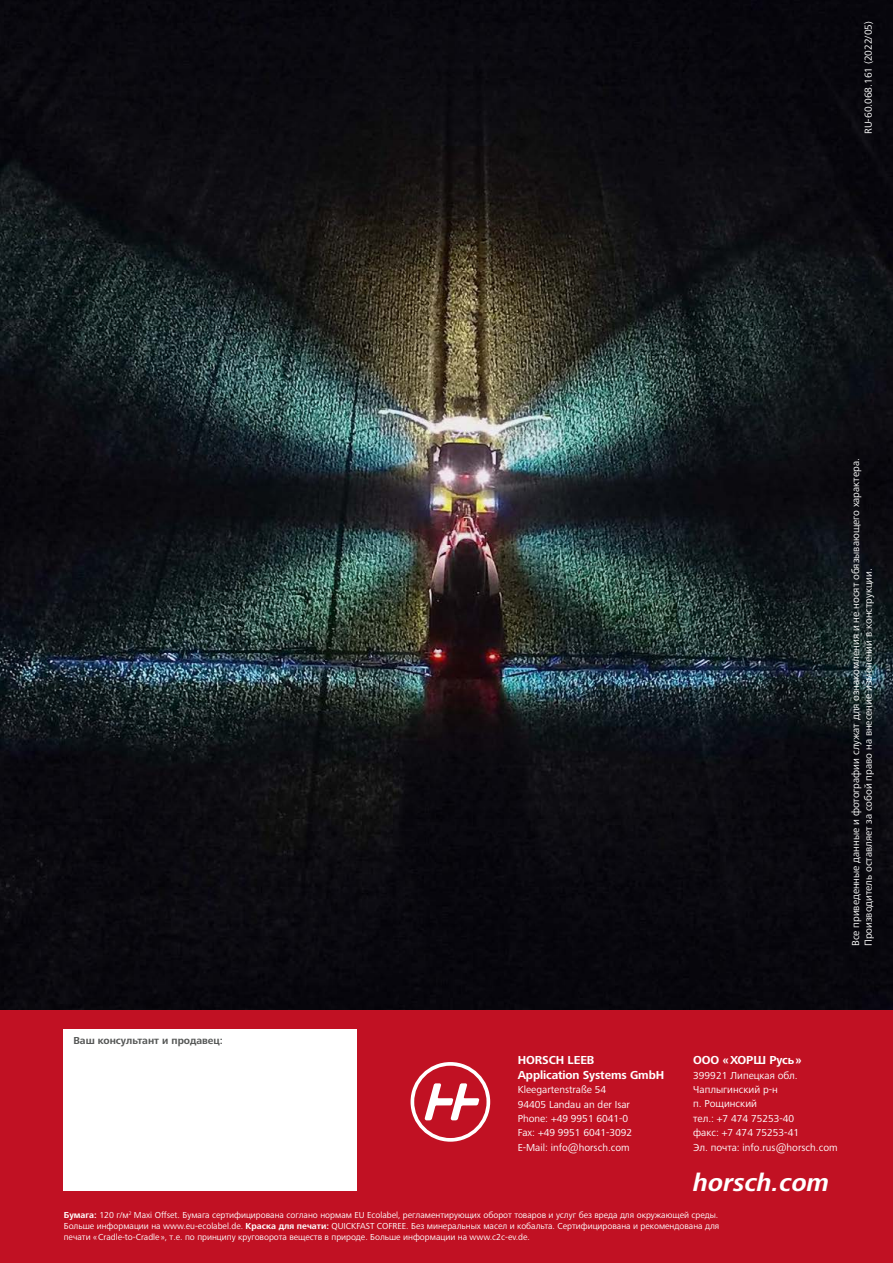
<style>
.page{position:relative;width:893px;height:1263px;background:#fff}
.page>*{position:absolute;margin:0;border:0;box-sizing:border-box;transform-origin:0 0}
.t1{font:italic 700 25.5px "Frutiger Next LTW1 G";color:#fff}
.t2{font:700 12px/14.4px "Frutiger Next LTW1 G";letter-spacing:-.01em;color:#fff}
.t3{font:10.5px/14.4px "Frutiger Next LTW1 G";color:#fff}
.t4{font:700 10.5px "Frutiger Next LTW1 G";color:#555756}
.t5{font:9px/10.8px "Frutiger Next LTW1 G";color:#fff;text-align:justify}
.s1{font-weight:700}
</style>
<div class="page">
<div style="left:0;top:1010px;width:893px;height:253px;background:#c11123"></div>
<div style="left:64px;top:1029px;width:293px;height:162px;background:#fff"></div>
<img style="left:0;top:0;width:893px;height:1010px">
<svg style="left:411px;top:1062px;width:79px;height:80px"></svg>
<p class="t3" style="left:861px;top:134px;width:114px;rotate:-90deg">RU-60.068.161 (2022/05)</p>
<p class="t3" style="left:849px;top:946px;width:489px;line-height:12.8px;rotate:-90deg">Все приведенные данные и фотографии служат для ознакомления и не носят обязывающего характера.<br>Производитель оставляет за собой право на внесение изменений в конструкции.</p>
<p class="t4" style="left:73px;top:1035px;width:151px">Ваш консультант и продавец:</p>
<p class="t2" style="left:518px;top:1053px;width:148px">HORSCH LEEB<br>Application Systems GmbH</p>
<p class="t3" style="left:518px;top:1083px;width:116px">Kleegartenstraße 54<br>94405 Landau an der Isar<br>Phone: +49 9951 6041-0<br>Fax: +49 9951 6041-3092<br>E-Mail: info@horsch.com</p>
<p class="t2" style="left:693px;top:1053px;width:110px">OOO «ХОРШ Русь»</p>
<p class="t3" style="left:693px;top:1068px;width:146px">399921 Липецкая обл.<br>Чаплыгинский р-н<br>п. Рощинский<br>тел.: +7 474 75253-40<br>факс: +7 474 75253-41<br>Эл. почта: info.rus@horsch.com</p>
<h1 class="t1" style="left:693px;top:1168px;width:138px">horsch.com</h1>
<p class="t5" style="left:64px;top:1210px;width:657px"><span class="s1">Бумага:</span> 120 г/м<sup>2</sup> Maxi Offset. Бумага сертифицирована соглано нормам EU Ecolabel, регламентирующих оборот товаров и услуг без вреда для окружающей среды.<br>Больше информации на www.eu-ecolabel.de. <span class="s1">Краска для печати:</span> QUICKFAST COFREE. Без минеральных масел и кобальта. Сертифицирована и рекомендована для печати «Cradle-to-Cradle », т.е. по принципу круговорота веществ в природе. Больше информации на www.c2c-ev.de.</p>
</div>
